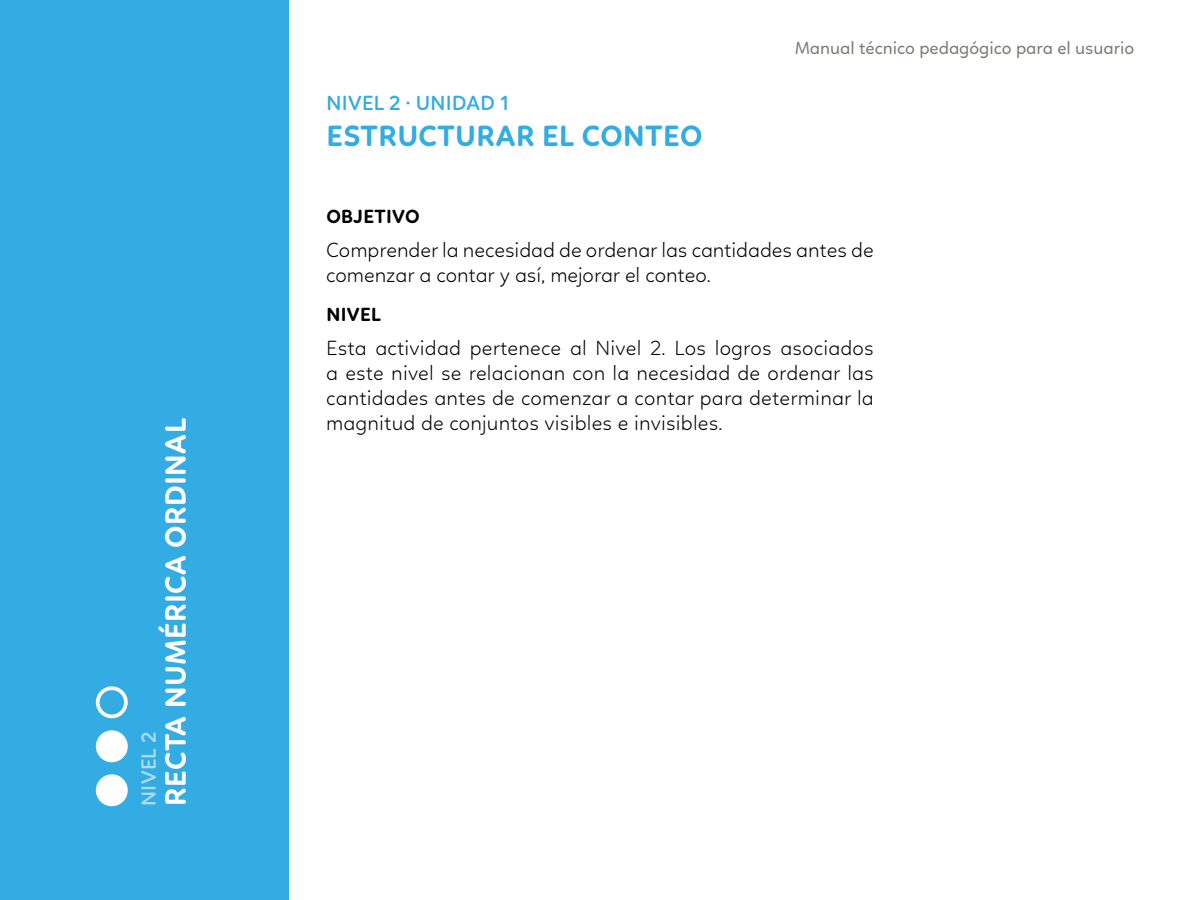
<style>
.page{position:relative;width:1200px;height:900px;background:#fff}
.page>*{position:absolute;margin:0;border:0;box-sizing:border-box;transform-origin:0 0}
.t1{font:700 30px "Linotte";letter-spacing:.015em;color:#fff}
.t2{font:700 30px "Linotte";letter-spacing:.015em;color:#33abe3}
.t3{font:300 21px/25.2px "Linotte";color:#000}
.t4{font:600 21px "Linotte";letter-spacing:.015em;color:#33abe3}
.t5{font:600 21px "Linotte";letter-spacing:.015em;color:#adddf4}
.t6{font:700 19.5px "Linotte";letter-spacing:.015em;color:#000}
.t7{font:18px "Linotte";color:#7e7874}
</style>
<div class="page">
<div style="left:0;top:0;width:289px;height:900px;background:#33abe3"></div>
<svg style="left:96px;top:686px;width:32px;height:32px"></svg>
<div style="left:96px;top:730px;width:32px;height:32px;background:#fff;border-radius:50%"></div>
<div style="left:96px;top:774px;width:32px;height:32px;background:#fff;border-radius:50%"></div>
<h1 class="t1" style="left:158px;top:806px;width:389px;rotate:-90deg">RECTA NUMÉRICA ORDINAL</h1>
<p class="t5" style="left:136px;top:806px;width:76px;rotate:-90deg">NIVEL 2</p>
<p class="t4" style="left:326px;top:90px;width:184px">NIVEL 2 · UNIDAD 1</p>
<h1 class="t2" style="left:326px;top:118px;width:378px">ESTRUCTURAR EL CONTEO</h1>
<p class="t7" style="left:795px;top:37px;width:341px">Manual técnico pedagógico para el usuario</p>
<p class="t6" style="left:326px;top:205px;width:95px">OBJETIVO</p>
<p class="t3" style="left:326px;top:237px;width:549px">Comprender la necesidad de ordenar las cantidades antes de comenzar a contar y así, mejorar el conteo.</p>
<p class="t6" style="left:326px;top:302px;width:56px">NIVEL</p>
<p class="t3" style="left:326px;top:335px;width:549px;text-align:justify">Esta actividad pertenece al Nivel 2. Los logros asociados a este nivel se relacionan con la necesidad de ordenar las cantidades antes de comenzar a contar para determinar la magnitud de conjuntos visibles e invisibles.</p>
</div>
